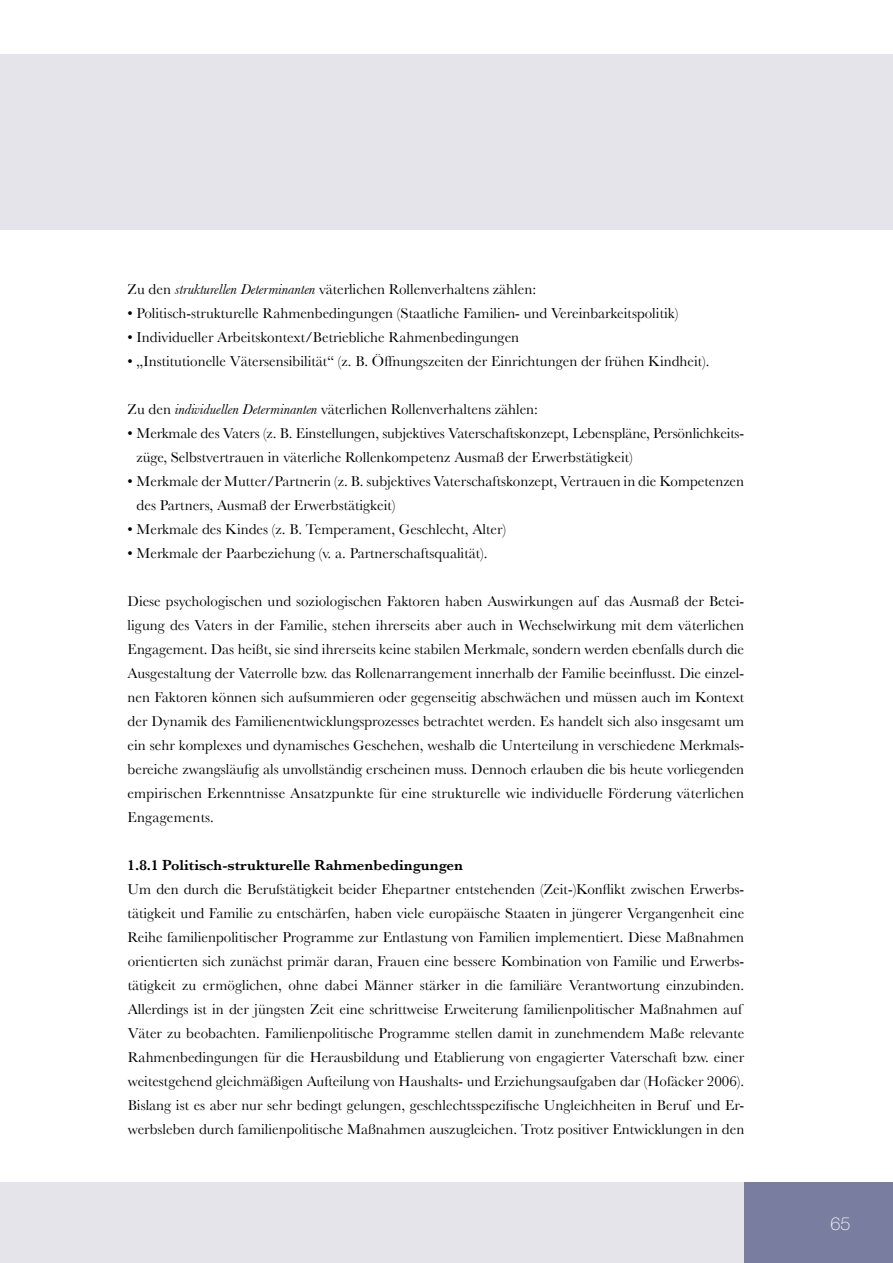
<style>
.page{position:relative;width:893px;height:1263px;background:#fff}
.page>*{position:absolute;margin:0;border:0;box-sizing:border-box;transform-origin:0 0}
.t1{font:100 18px "Helvetica Neue";color:#fff}
.t2{font:15px/24px "Baskerville";color:#000}
.t3{font:600 15px "Baskerville";color:#000}
.s1{font-style:italic}
</style>
<div class="page">
<div style="left:0;top:1182px;width:744px;height:81px;background:#e5e4eb"></div>
<div style="left:744px;top:1182px;width:149px;height:81px;background:#797ea0"></div>
<div style="left:0;top:54px;width:893px;height:176px;background:#e5e4eb"></div>
<p class="t2" style="left:128px;top:277px;width:410px">Zu den <span class="s1">strukturellen Determinanten</span> väterlichen Rollenverhaltens zählen:</p>
<p class="t2" style="left:128px;top:301px;width:552px">• Politisch-strukturelle Rahmenbedingungen (Staatliche Familien- und Vereinbarkeitspolitik)</p>
<p class="t2" style="left:128px;top:325px;width:393px">• Individueller Arbeitskontext/Betriebliche Rahmenbedingungen</p>
<p class="t2" style="left:128px;top:349px;width:583px">• „Institutionelle Vätersensibilität“ (z. B. Öffnungszeiten der Einrichtungen der frühen Kindheit).</p>
<p class="t2" style="left:128px;top:397px;width:412px">Zu den <span class="s1">individuellen Determinanten</span> väterlichen Rollenverhaltens zählen:</p>
<p class="t2" style="left:137px;top:421px;width:609px;text-indent:-9px">• Merkmale des Vaters (z. B. Einstellungen, subjektives Vaterschaftskonzept, Lebenspläne, Persönlichkeits&shy;züge, Selbstvertrauen in väterliche Rollenkompetenz Ausmaß der Erwerbstätigkeit)</p>
<p class="t2" style="left:137px;top:469px;width:609px;text-indent:-9px">• Merkmale der Mutter/Partnerin (z. B. subjektives Vaterschaftskonzept, Vertrauen in die Kompetenzen des Partners, Ausmaß der Erwerbstätigkeit)</p>
<p class="t2" style="left:128px;top:517px;width:380px">• Merkmale des Kindes (z. B. Temperament, Geschlecht, Alter)</p>
<p class="t2" style="left:128px;top:541px;width:361px">• Merkmale der Paarbeziehung (v. a. Partnerschaftsqualität).</p>
<p class="t2" style="left:128px;top:589px;width:618px;text-align:justify">Diese psychologischen und soziologischen Faktoren haben Auswirkungen auf das Ausmaß der Betei&shy;ligung des Vaters in der Familie, stehen ihrerseits aber auch in Wechselwirkung mit dem väterlichen Engagement. Das heißt, sie sind ihrerseits keine stabilen Merkmale, sondern werden ebenfalls durch die Ausgestaltung der Vaterrolle bzw. das Rollenarrangement innerhalb der Familie beeinflusst. Die einzel&shy;nen Faktoren können sich aufsummieren oder gegenseitig abschwächen und müssen auch im Kontext der Dynamik des Familienentwicklungsprozesses betrachtet werden. Es handelt sich also insgesamt um ein sehr komplexes und dynamisches Geschehen, weshalb die Unterteilung in verschiedene Merkmals&shy;bereiche zwangsläufig als unvollständig erscheinen muss. Dennoch erlauben die bis heute vorliegenden empirischen Erkenntnisse Ansatzpunkte für eine strukturelle wie individuelle Förderung väterlichen Engagements.</p>
<p class="t3" style="left:128px;top:856px;width:337px">1.8.1 Politisch-strukturelle Rahmenbedingungen</p>
<p class="t2" style="left:128px;top:877px;width:618px">Um den durch die Berufstätigkeit beider Ehepartner entstehenden (Zeit-)Konflikt zwischen Erwerbs&shy;tätigkeit und Familie zu entschärfen, haben viele europäische Staaten in jüngerer Vergangenheit eine Reihe familienpolitischer Programme zur Entlastung von Familien implementiert. Diese Maßnahmen orientierten sich zunächst primär daran, Frauen eine bessere Kombination von Familie und Erwerbs&shy;tätigkeit zu ermöglichen, ohne dabei Männer stärker in die familiäre Verantwortung einzubinden.<br>Allerdings ist in der jüngsten Zeit eine schrittweise Erweiterung familienpolitischer Maßnahmen auf Väter zu beobachten. Familienpolitische Programme stellen damit in zunehmendem Maße relevante Rahmenbedingungen für die Herausbildung und Etablierung von engagierter Vaterschaft bzw. einer weitestgehend gleichmäßigen Aufteilung von Haushalts- und Erziehungsaufgaben dar (Hofäcker 2006).<br>Bislang ist es aber nur sehr bedingt gelungen, geschlechtsspezifische Ungleichheiten in Beruf und Er&shy;werbsleben durch familienpolitische Maßnahmen auszugleichen. Trotz positiver Entwicklungen in den</p>
<p class="t1" style="left:830px;top:1214px;width:22px">65</p>
</div>
